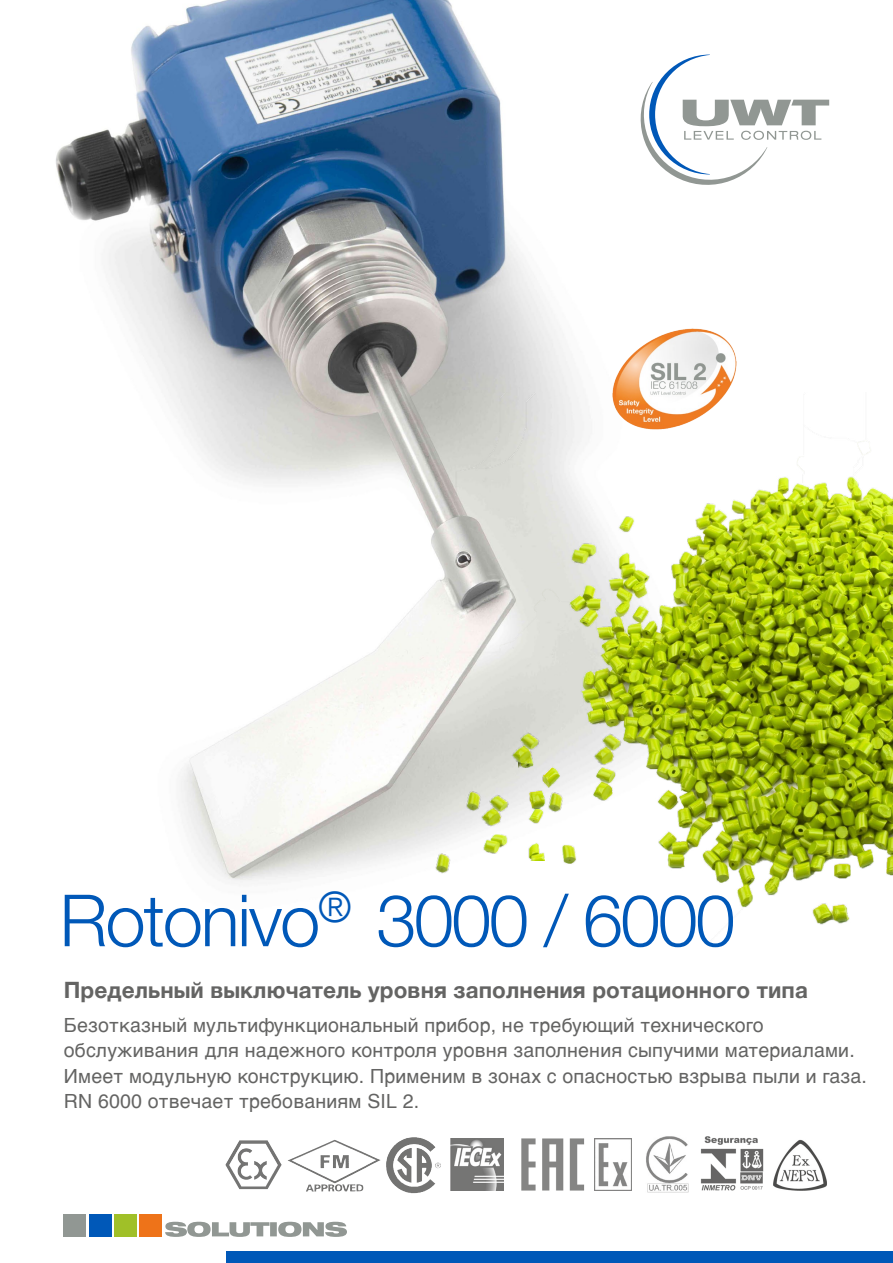
<style>
.page{position:relative;width:893px;height:1263px;background:#fff}
.page>*{position:absolute;margin:0;border:0;box-sizing:border-box;transform-origin:0 0}
.t1{font:300 72px "Helvetica Neue LT Com";letter-spacing:-.03em;color:#0058b8}
.t2{font:700 22.5px "Helvetica Neue LTCYR";letter-spacing:.005em;color:#646463}
.t3{font:19.5px/25.5px "Helvetica LTCYR";letter-spacing:.01em;color:#646463}
</style>
<div class="page">
<img style="left:503px;top:1138px;width:82px;height:53px">
<img style="left:56px;top:0;width:774px;height:883px">
<svg style="left:631px;top:55px;width:198px;height:136px"></svg>
<div style="left:64px;top:1215px;width:22px;height:22px;background:#919793"></div>
<div style="left:89px;top:1215px;width:22px;height:22px;background:#0058b8"></div>
<div style="left:114px;top:1215px;width:23px;height:22px;background:#a0c028"></div>
<div style="left:140px;top:1215px;width:22px;height:22px;background:#ee7319"></div>
<svg style="left:165px;top:1222px;width:182px;height:15px"></svg>
<img style="left:225px;top:1141px;width:14px;height:35px">
<img style="left:386px;top:1137px;width:49px;height:56px">
<img style="left:312px;top:1140px;width:23px;height:10px">
<img style="left:450px;top:1138px;width:53px;height:53px">
<img style="left:646px;top:1136px;width:42px;height:57px">
<img style="left:701px;top:1136px;width:63px;height:55px">
<div style="left:226px;top:1251px;width:667px;height:12px;background:#0058b8"></div>
<img style="left:412px;top:763px;width:43px;height:120px">
<img style="left:455px;top:392px;width:438px;height:533px">
<img style="left:773px;top:1139px;width:54px;height:52px">
<img style="left:612px;top:327px;width:125px;height:102px">
<img style="left:443px;top:701px;width:114px;height:137px">
<img style="left:525px;top:702px;width:114px;height:137px">
<img style="left:594px;top:1138px;width:38px;height:52px">
<h1 class="t1" style="left:60px;top:876px;width:677px">Rotonivo<sup>®</sup> 3000 / 6000</h1>
<p class="t2" style="left:64px;top:978px;width:746px">Предельный выключатель уровня заполнения ротационного типа</p>
<p class="t3" style="left:64px;top:1012px;width:804px">Безотказный мультифункциональный прибор, не требующий технического обслуживания для надежного контроля уровня заполнения сыпучими материалами.<br>Имеет модульную конструкцию. Применим в зонах с опасностью взрыва пыли и газа.<br>RN 6000 отвечает требованиям SIL 2.</p>
</div>
